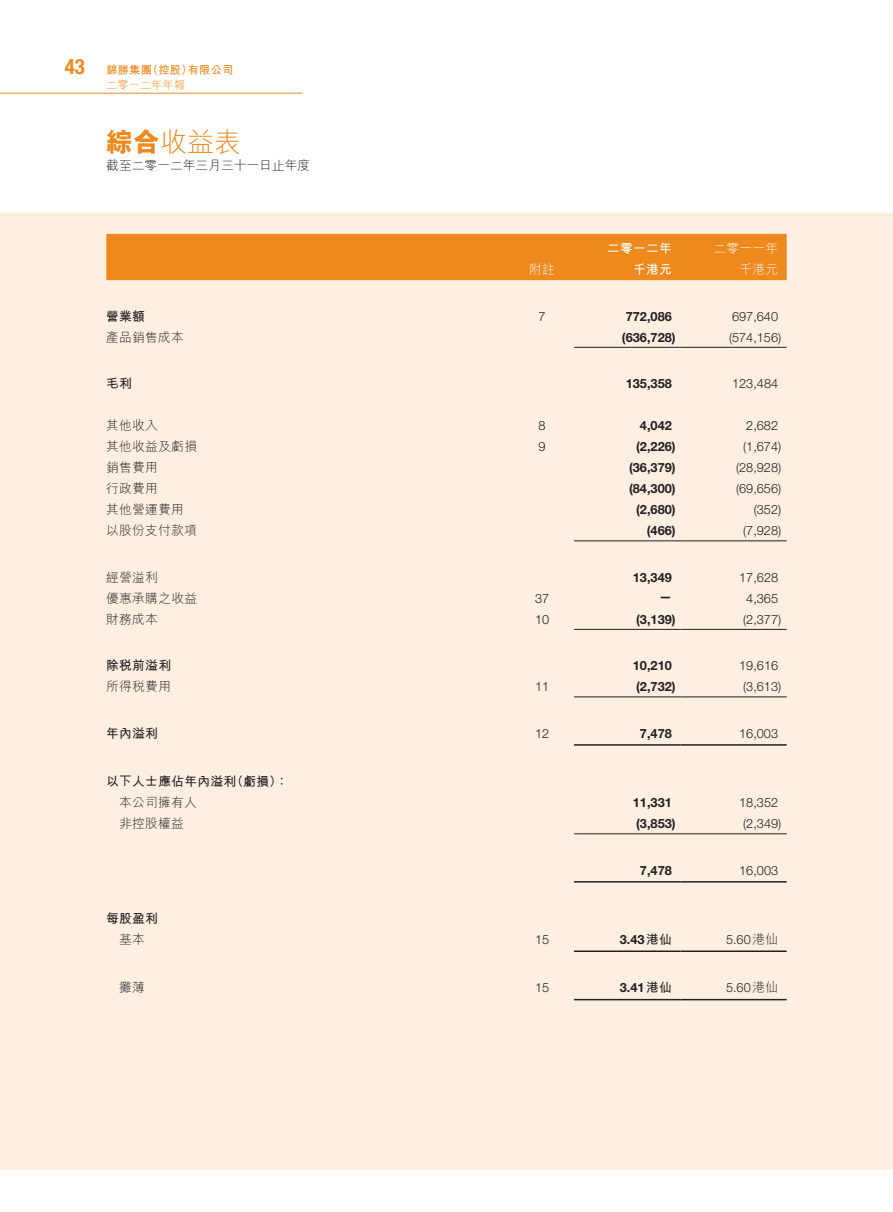
<style>
.page{position:relative;width:893px;height:1212px;background:#fff}
.page>*{position:absolute;margin:0;border:0;box-sizing:border-box;transform-origin:0 0}
.t1{font:300 27px "M Hei HK";color:#ed891d}
.t2{font:700 condensed 21px "Helvetica Neue LT Std";color:#ed891d}
.t3{font:300 12.75px "Helvetica Neue LT Std";color:#231f20}
.t4{font:700 12.75px "Helvetica Neue LT Std";color:#231f20}
.t5{font:300 12.75px "M Hei HK";letter-spacing:.02em;color:#231f20}
.t6{font:700 12.75px "M Hei HK";letter-spacing:.02em;color:#231f20}
.t7{font:300 12.75px "M Hei HK";color:#231f20}
.t8{font:300 12.75px "M Hei HK";letter-spacing:.02em;color:#fff}
.t9{font:700 12.75px "M Hei HK";letter-spacing:.02em;color:#fff}
.t10{font:700 11.25px "M Hei HK";letter-spacing:.02em;color:#ed891d}
.t11{font:300 11.25px "M Hei HK";color:#ed891d}
.s1{font-weight:800}
.s2{font-family:"M Hei HK"}
</style>
<div class="page">
<div style="left:0;top:213px;width:893px;height:956px;background:#fdf0e2"></div>
<hr style="left:0;top:93px;width:302px;height:1px;background:#ed891d">
<div style="left:106px;top:234px;width:681px;height:46px;background:#ed891d"></div>
<hr style="left:574px;top:347px;width:106px;height:1px;background:#231f20">
<hr style="left:680px;top:347px;width:107px;height:1px;background:#231f20">
<hr style="left:574px;top:540px;width:106px;height:1px;background:#231f20">
<hr style="left:680px;top:540px;width:107px;height:1px;background:#231f20">
<hr style="left:574px;top:629px;width:106px;height:1px;background:#231f20">
<hr style="left:680px;top:629px;width:107px;height:1px;background:#231f20">
<hr style="left:574px;top:696px;width:106px;height:1px;background:#231f20">
<hr style="left:680px;top:696px;width:107px;height:1px;background:#231f20">
<hr style="left:574px;top:744px;width:106px;height:2px;background:#231f20">
<hr style="left:680px;top:744px;width:107px;height:2px;background:#231f20">
<hr style="left:574px;top:833px;width:106px;height:1px;background:#231f20">
<hr style="left:680px;top:833px;width:107px;height:1px;background:#231f20">
<hr style="left:574px;top:881px;width:106px;height:1px;background:#231f20">
<hr style="left:680px;top:881px;width:107px;height:1px;background:#231f20">
<hr style="left:574px;top:950px;width:106px;height:2px;background:#231f20">
<hr style="left:680px;top:950px;width:107px;height:2px;background:#231f20">
<hr style="left:574px;top:999px;width:106px;height:1px;background:#231f20">
<hr style="left:680px;top:999px;width:107px;height:1px;background:#231f20">
<h2 class="t2" style="left:65px;top:54px;width:22px">43</h2>
<p class="t10" style="left:106px;top:62px;width:47px">錦勝集團</p>
<p class="t11" style="left:106px;top:79px;width:80px">二零一二年年報</p>
<p class="t10" style="left:147px;top:62px;width:47px">（控股）</p>
<p class="t10" style="left:188px;top:62px;width:47px">有限公司</p>
<h1 class="t1" style="left:106px;top:128px;width:136px"><span class="s1">綜合</span>收益表</h1>
<p class="t7" style="left:106px;top:159px;width:205px">截至二零一二年三月三十一日止年度</p>
<p class="t6" style="left:106px;top:307px;width:40px">營業額</p>
<p class="t5" style="left:106px;top:330px;width:79px">產品銷售成本</p>
<p class="t6" style="left:106px;top:374px;width:27px">毛利</p>
<p class="t5" style="left:106px;top:419px;width:53px">其他收入</p>
<p class="t5" style="left:106px;top:440px;width:92px">其他收益及虧損</p>
<p class="t5" style="left:106px;top:461px;width:53px">銷售費用</p>
<p class="t5" style="left:106px;top:482px;width:53px">行政費用</p>
<p class="t5" style="left:106px;top:503px;width:79px">其他營運費用</p>
<p class="t5" style="left:106px;top:524px;width:92px">以股份支付款項</p>
<p class="t5" style="left:106px;top:570px;width:53px">經營溢利</p>
<p class="t5" style="left:106px;top:591px;width:92px">優惠承購之收益</p>
<p class="t5" style="left:106px;top:612px;width:53px">財務成本</p>
<p class="t6" style="left:106px;top:656px;width:66px">除稅前溢利</p>
<p class="t5" style="left:106px;top:680px;width:66px">所得稅費用</p>
<p class="t6" style="left:106px;top:724px;width:53px">年內溢利</p>
<p class="t6" style="left:106px;top:772px;width:131px">以下人士應佔年內溢利</p>
<p class="t6" style="left:231px;top:772px;width:59px">（虧損：(</p>
<p class="t5" style="left:119px;top:796px;width:79px">本公司擁有人</p>
<p class="t5" style="left:119px;top:817px;width:66px">非控股權益</p>
<p class="t6" style="left:106px;top:909px;width:53px">每股盈利</p>
<p class="t5" style="left:119px;top:933px;width:27px">基本</p>
<p class="t5" style="left:119px;top:981px;width:27px">攤薄</p>
<p class="t9" style="left:607px;top:239px;width:66px">二零一二年</p>
<p class="t8" style="left:713px;top:242px;width:66px">二零一一年</p>
<p class="t8" style="left:529px;top:263px;width:27px">附註</p>
<p class="t9" style="left:633px;top:260px;width:40px">千港元</p>
<p class="t8" style="left:739px;top:263px;width:40px">千港元</p>
<p class="t3" style="left:539px;top:308px;width:9px">7</p>
<p class="t4" style="left:626px;top:308px;width:48px">772,086</p>
<p class="t3" style="left:732px;top:308px;width:48px">697,640</p>
<p class="t4" style="left:622px;top:329px;width:55px">)636,728(</p>
<p class="t3" style="left:729px;top:329px;width:54px">)574,156(</p>
<p class="t4" style="left:626px;top:376px;width:48px">135,358</p>
<p class="t3" style="left:732px;top:376px;width:48px">123,484</p>
<p class="t3" style="left:539px;top:418px;width:9px">8</p>
<p class="t4" style="left:640px;top:418px;width:33px">4,042</p>
<p class="t3" style="left:746px;top:418px;width:33px">2,682</p>
<p class="t3" style="left:539px;top:439px;width:9px">9</p>
<p class="t4" style="left:636px;top:439px;width:41px">)2,226(</p>
<p class="t3" style="left:743px;top:439px;width:40px">)1,674(</p>
<p class="t4" style="left:629px;top:460px;width:48px">)36,379(</p>
<p class="t3" style="left:736px;top:460px;width:47px">)28,928(</p>
<p class="t4" style="left:629px;top:481px;width:48px">)84,300(</p>
<p class="t3" style="left:736px;top:481px;width:47px">)69,656(</p>
<p class="t4" style="left:636px;top:502px;width:41px">)2,680(</p>
<p class="t3" style="left:754px;top:502px;width:29px">)352(</p>
<p class="t4" style="left:647px;top:523px;width:30px">)466(</p>
<p class="t3" style="left:743px;top:523px;width:40px">)7,928(</p>
<p class="t4" style="left:633px;top:569px;width:40px">13,349</p>
<p class="t3" style="left:739px;top:569px;width:40px">17,628</p>
<p class="t3" style="left:535px;top:590px;width:16px">37</p>
<p class="t4" style="left:659px;top:588px;width:14px">—</p>
<p class="t3" style="left:746px;top:590px;width:33px">4,365</p>
<p class="t3" style="left:535px;top:611px;width:16px">10</p>
<p class="t4" style="left:636px;top:611px;width:41px">)3,139(</p>
<p class="t3" style="left:743px;top:611px;width:40px">)2,377(</p>
<p class="t4" style="left:633px;top:658px;width:40px">10,210</p>
<p class="t3" style="left:739px;top:658px;width:40px">19,616</p>
<p class="t3" style="left:535px;top:679px;width:16px">11</p>
<p class="t4" style="left:636px;top:679px;width:41px">)2,732(</p>
<p class="t3" style="left:743px;top:679px;width:40px">)3,613(</p>
<p class="t3" style="left:535px;top:725px;width:16px">12</p>
<p class="t4" style="left:640px;top:725px;width:33px">7,478</p>
<p class="t3" style="left:739px;top:725px;width:40px">16,003</p>
<p class="t4" style="left:633px;top:795px;width:40px">11,331</p>
<p class="t3" style="left:739px;top:795px;width:40px">18,352</p>
<p class="t4" style="left:636px;top:816px;width:41px">)3,853(</p>
<p class="t3" style="left:743px;top:816px;width:40px">)2,349(</p>
<p class="t4" style="left:640px;top:862px;width:33px">7,478</p>
<p class="t3" style="left:739px;top:862px;width:40px">16,003</p>
<p class="t3" style="left:535px;top:932px;width:16px">15</p>
<p class="t4" style="left:620px;top:931px;width:54px">3.43 <span class="s2">港仙</span></p>
<p class="t3" style="left:726px;top:932px;width:54px">5.60 <span class="s2">港仙</span></p>
<p class="t3" style="left:535px;top:980px;width:16px">15</p>
<p class="t4" style="left:620px;top:980px;width:54px">3.41 <span class="s2">港仙</span></p>
<p class="t3" style="left:726px;top:980px;width:54px">5.60 <span class="s2">港仙</span></p>
</div>
